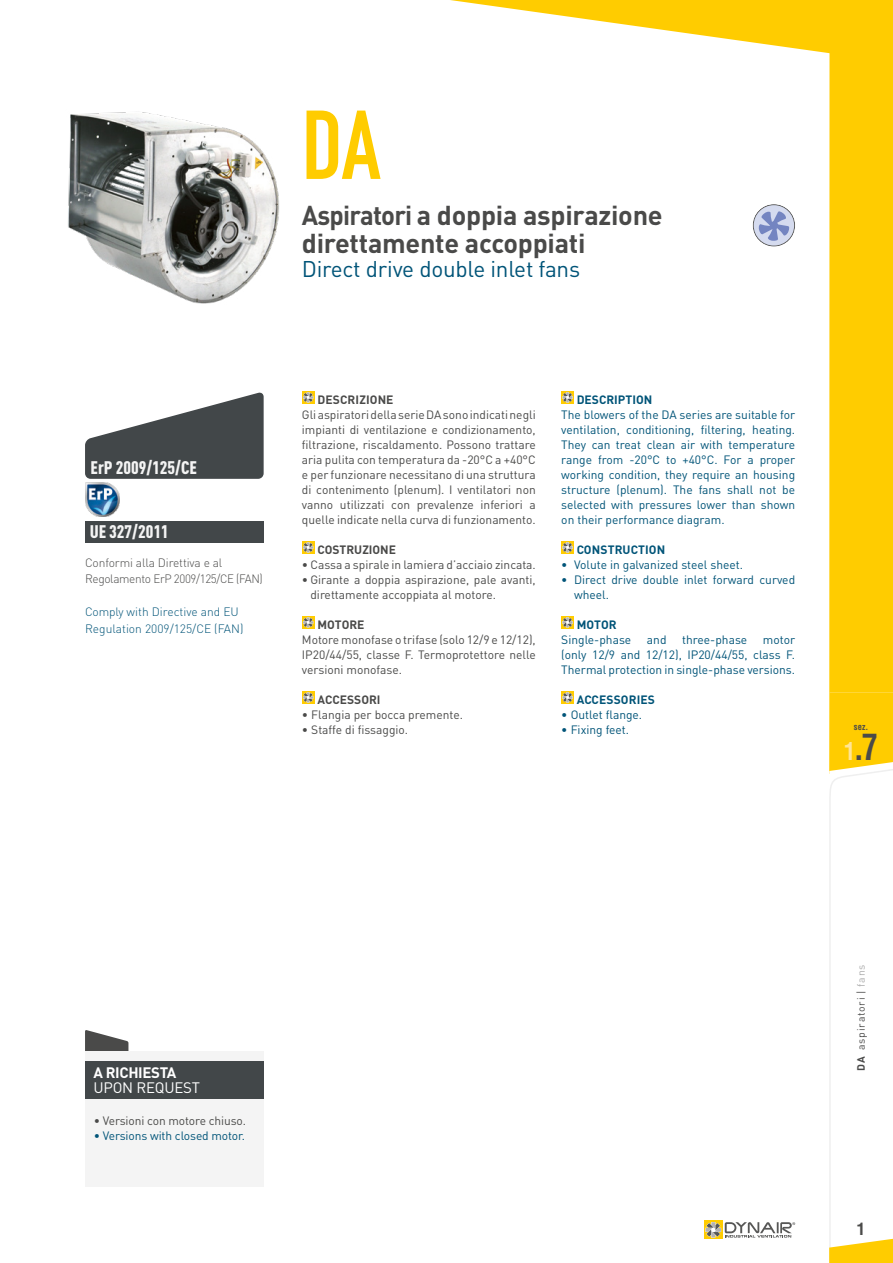
<style>
.page{position:relative;width:893px;height:1263px;background:#fff}
.page>*{position:absolute;margin:0;border:0;box-sizing:border-box;transform-origin:0 0}
.t1{font:700 96px "DIN Condensed";color:#fc0}
.t2{font:700 condensed 35.55px "Helvetica LT Std";color:#4a4a49;scale:.91 1}
.t3{font:700 27px/28.5px "DIN Pro";letter-spacing:-.01em;color:#4a4a49;scale:.95 1}
.t4{font:22.5px "DIN Pro";letter-spacing:-.01em;color:#005478}
.t5{font:900 18px "DIN Cond";color:#f4f4f4}
.t6{font:700 condensed 16.5px "Helvetica LT Std";color:#4a4a49}
.t7{font:15px "DIN Pro";letter-spacing:-.015em;color:#fff}
.t8{font:700 15px "DIN Pro";letter-spacing:-.025em;color:#fff}
.t9{font:12px/15px "DIN Pro";color:#4a4a49;text-align:justify}
.t10{font:12px/15px "DIN Pro";color:#005478;text-align:justify}
.t11{font:300 12px/16.5px "DIN Pro";letter-spacing:-.03em;color:#4a4a49}
.t12{font:300 12px/16.5px "DIN Pro";color:#005478}
.t13{font:700 12px "DIN Pro";letter-spacing:.01em;color:#005478}
.t14{font:700 12px "DIN Pro";color:#4a4a49}
.t15{font:10.5px "DIN Pro";letter-spacing:.075em;color:#4a4a49}
.t16{font:700 condensed 8.85px "Helvetica LT Std";color:#4a4a49;scale:.96 1}
.s1{font-size:24px;color:#ffe596}
.s2{font-weight:700}
.s3{color:#adadad}
</style>
<div class="page">
<svg style="left:450px;top:0;width:379px;height:54px"></svg>
<div style="left:829px;top:0;width:64px;height:692px;background:#fc0"></div>
<div style="left:704px;top:1220px;width:19px;height:19px;background:#fc0"></div>
<svg style="left:705px;top:1222px;width:90px;height:16px"></svg>
<svg style="left:829px;top:692px;width:64px;height:571px"></svg>
<svg style="left:85px;top:392px;width:179px;height:87px"></svg>
<div style="left:85px;top:521px;width:179px;height:21px;background:#424749"></div>
<img style="left:85px;top:482px;width:34px;height:34px">
<div style="left:302px;top:391px;width:12px;height:13px;background:#fc0"></div>
<svg style="left:303px;top:392px;width:10px;height:11px"></svg>
<div style="left:302px;top:541px;width:12px;height:13px;background:#fc0"></div>
<svg style="left:303px;top:542px;width:10px;height:11px"></svg>
<div style="left:302px;top:616px;width:12px;height:13px;background:#fc0"></div>
<svg style="left:303px;top:617px;width:10px;height:11px"></svg>
<div style="left:302px;top:691px;width:12px;height:13px;background:#fc0"></div>
<svg style="left:303px;top:692px;width:10px;height:11px"></svg>
<div style="left:561px;top:391px;width:13px;height:13px;background:#fc0"></div>
<svg style="left:562px;top:392px;width:11px;height:11px"></svg>
<div style="left:561px;top:541px;width:13px;height:13px;background:#fc0"></div>
<svg style="left:562px;top:542px;width:11px;height:11px"></svg>
<div style="left:561px;top:616px;width:13px;height:13px;background:#fc0"></div>
<svg style="left:562px;top:617px;width:11px;height:11px"></svg>
<div style="left:561px;top:691px;width:13px;height:13px;background:#fc0"></div>
<svg style="left:562px;top:692px;width:11px;height:11px"></svg>
<img style="left:68px;top:112px;width:211px;height:192px">
<svg style="left:753px;top:205px;width:42px;height:41px"></svg>
<div style="left:753px;top:204px;width:42px;height:42px;border:1px solid #575756;border-radius:50%"></div>
<svg style="left:758px;top:210px;width:32px;height:31px"></svg>
<svg style="left:85px;top:1030px;width:43px;height:21px"></svg>
<div style="left:85px;top:1051px;width:179px;height:135px;background:#f4f4f4"></div>
<div style="left:85px;top:1061px;width:179px;height:38px;background:#424749"></div>
<h1 class="t1" style="left:302px;top:81px;width:80px">DA</h1>
<h3 class="t3" style="left:302px;top:200px;width:381px">Aspiratori a doppia aspirazione direttamente accoppiati</h3>
<h3 class="t4" style="left:302px;top:254px;width:280px">Direct drive double inlet fans</h3>
<h3 class="t5" style="left:91px;top:456px;width:108px">ErP 2009/125/CE</h3>
<h3 class="t5" style="left:90px;top:520px;width:80px">UE 327/2011</h3>
<p class="t11" style="left:85px;top:554px;width:179px">Conformi alla Direttiva e al<br>Regolamento ErP 2009/125/CE (FAN)</p>
<p class="t12" style="left:85px;top:603px;width:160px">Comply with Directive and EU<br>Regulation 2009/125/CE (FAN)</p>
<p class="t14" style="left:317px;top:391px;width:78px">DESCRIZIONE</p>
<p class="t9" style="left:302px;top:406px;width:235px">Gli aspiratori della serie DA sono indicati negli impianti di ventilazione e condizionamento, filtrazione, riscaldamento. Possono trattare aria pulita con temperatura da -20°C a +40°C e per funzionare necessitano di una struttura di contenimento (plenum). I ventilatori non vanno utilizzati con prevalenze inferiori a quelle indicate nella curva di funzionamento.</p>
<p class="t14" style="left:317px;top:541px;width:80px">COSTRUZIONE</p>
<p class="t9" style="left:302px;top:556px;width:235px">• Cassa a spirale in lamiera d’acciaio zincata.</p>
<p class="t9" style="left:310px;top:571px;width:227px;text-indent:-9px">• Girante a doppia aspirazione, pale avanti, direttamente accoppiata al motore.</p>
<p class="t14" style="left:317px;top:616px;width:49px">MOTORE</p>
<p class="t9" style="left:302px;top:631px;width:235px">Motore monofase o trifase (solo 12/9 e 12/12), IP20/44/55, classe F. Termoprotettore nelle versioni monofase.</p>
<p class="t14" style="left:317px;top:691px;width:65px">ACCESSORI</p>
<p class="t9" style="left:302px;top:706px;width:163px">• Flangia per bocca premente.</p>
<p class="t9" style="left:302px;top:721px;width:108px">• Staffe di fissaggio.</p>
<p class="t13" style="left:577px;top:391px;width:77px">DESCRIPTION</p>
<p class="t10" style="left:561px;top:406px;width:235px">The blowers of the DA series are suitable for ventilation, conditioning, filtering, heating.<br>They can treat clean air with temperature range from -20°C to +40°C. For a proper working condition, they require an housing structure (plenum). The fans shall not be selected with pressures lower than shown on their performance diagram.</p>
<p class="t13" style="left:577px;top:541px;width:90px">CONSTRUCTION</p>
<p class="t10" style="left:561px;top:556px;width:183px">• Volute in galvanized steel sheet.</p>
<p class="t10" style="left:574px;top:571px;width:223px;text-indent:-13px">• Direct drive double inlet forward curved wheel.</p>
<p class="t13" style="left:577px;top:616px;width:41px">MOTOR</p>
<p class="t10" style="left:561px;top:631px;width:71px">Single-phase</p>
<p class="t10" style="left:647px;top:631px;width:21px">and</p>
<p class="t10" style="left:682px;top:631px;width:67px">three-phase</p>
<p class="t10" style="left:561px;top:631px;width:235px;text-indent:202px">motor (only 12/9 and 12/12), IP20/44/55, class F.<br>Thermal protection in single-phase versions.</p>
<p class="t13" style="left:577px;top:691px;width:80px">ACCESSORIES</p>
<p class="t10" style="left:561px;top:706px;width:82px">• Outlet flange.</p>
<p class="t10" style="left:561px;top:721px;width:69px">• Fixing feet.</p>
<p class="t16" style="left:854px;top:721px;width:16px">sez.</p>
<h2 class="t2" style="left:844px;top:724px;width:39px"><span class="s1">1</span>.7</h2>
<p class="t8" style="left:94px;top:1062px;width:85px">A RICHIESTA</p>
<p class="t7" style="left:94px;top:1077px;width:108px">UPON REQUEST</p>
<p class="t9" style="left:94px;top:1113px;width:154px">• Versioni con motore chiuso.</p>
<p class="t10" style="left:94px;top:1128px;width:153px">• Versions with closed motor.</p>
<p class="t15" style="left:854px;top:1071px;width:108px;rotate:-90deg"><span class="s2">DA</span> aspiratori | <span class="s3">fans</span></p>
<h3 class="t6" style="left:857px;top:1219px;width:10px">1</h3>
</div>
